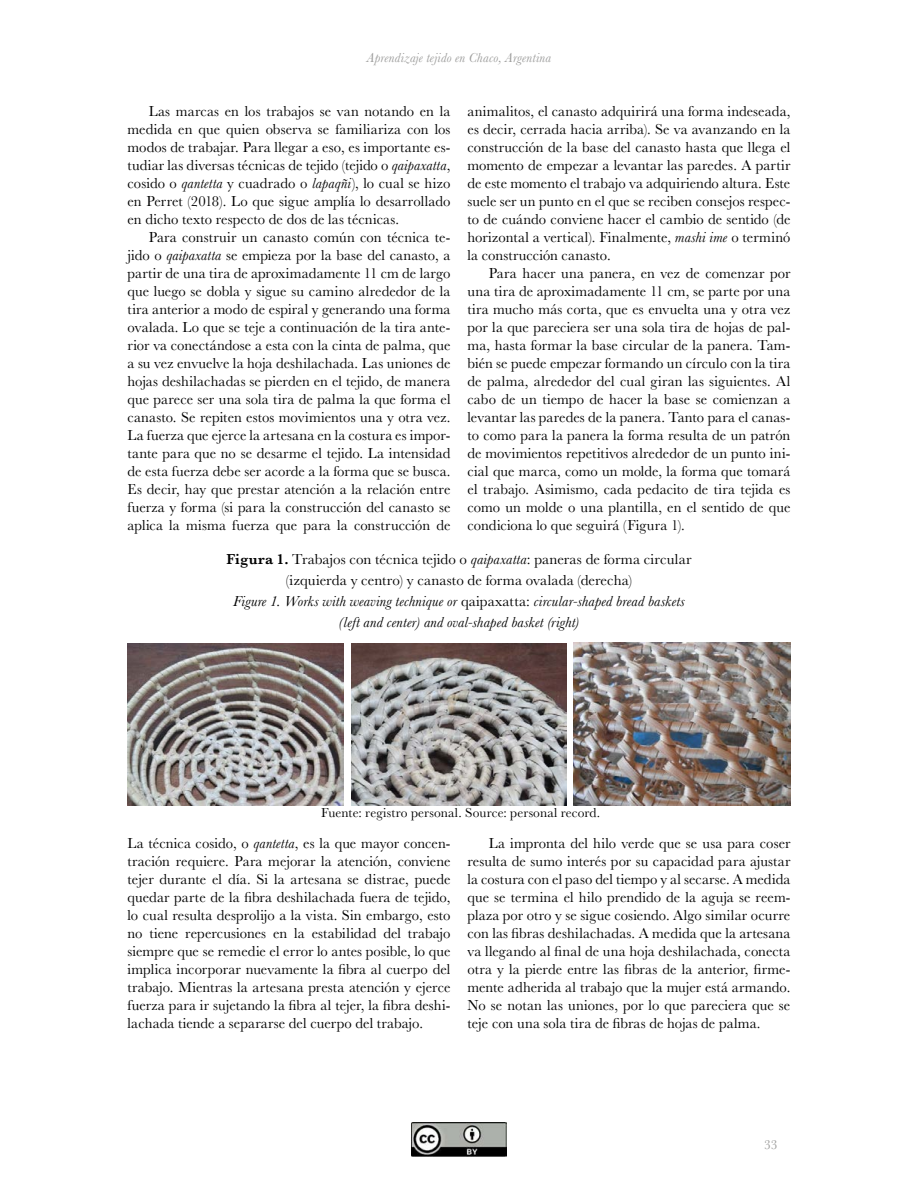
<style>
.page{position:relative;width:918px;height:1188px;background:#fff}
.page>*{position:absolute;margin:0;border:0;box-sizing:border-box;transform-origin:0 0}
.t1{font:15px/18px "Baskerville";letter-spacing:.005em;color:#000;text-align:justify}
.t2{font:italic 15px/21px "Baskerville";letter-spacing:.015em;color:#000;text-align:center}
.t3{font:13.5px "Baskerville";letter-spacing:.01em;color:#000}
.t4{font:italic 13.5px "Baskerville";letter-spacing:.02em;color:#9d9d9c}
.t5{font:13.5px "Baskerville";color:#9d9d9c}
.s1{font-style:italic}
.s2{font-weight:600;font-style:normal}
.s3{font-style:normal}
</style>
<div class="page">
<img style="left:412px;top:1123px;width:94px;height:33px">
<img style="left:128px;top:643px;width:216px;height:162px">
<img style="left:352px;top:643px;width:214px;height:163px">
<img style="left:573px;top:643px;width:217px;height:163px">
<p class="t4" style="left:367px;top:48px;width:186px">Aprendizaje tejido en Chaco, Argentina</p>
<p class="t1" style="left:468px;top:103px;width:325px">animalitos, el canasto adquirirá una forma indeseada, es decir, cerrada hacia arriba). Se va avanzando en la construcción de la base del canasto hasta que llega el momento de empezar a levantar las paredes. A partir de este momento el trabajo va adquiriendo altura. Este suele ser un punto en el que se reciben consejos respec&shy;to de cuándo conviene hacer el cambio de sentido (de horizontal a vertical). Finalmente, <span class="s1">mashi ime</span> o terminó la construcción canasto.</p>
<p class="t1" style="left:468px;top:265px;width:324px;text-indent:21px">Para hacer una panera, en vez de comenzar por una tira de aproximadamente 11 cm, se parte por una tira mucho más corta, que es envuelta una y otra vez por la que pareciera ser una sola tira de hojas de pal&shy;ma, hasta formar la base circular de la panera. Tam&shy;bién se puede empezar formando un círculo con la tira de palma, alrededor del cual giran las siguientes. Al cabo de un tiempo de hacer la base se comienzan a levantar las paredes de la panera. Tanto para el canas&shy;to como para la panera la forma resulta de un patrón de movimientos repetitivos alrededor de un punto ini&shy;cial que marca, como un molde, la forma que tomará el trabajo. Asimismo, cada pedacito de tira tejida es como un molde o una plantilla, en el sentido de que condiciona lo que seguirá (Figura 1).</p>
<p class="t2" style="left:226px;top:549px;width:467px"><span class="s2">Figura 1.</span> <span class="s3">Trabajos con técnica tejido o</span> qaipaxatta<span class="s3">: paneras de forma circular (izquierda y centro) y canasto de forma ovalada (derecha)<br></span>Figure 1. Works with weaving technique or <span class="s3">qaipaxatta:</span> circular-shaped bread baskets (left and center) and oval-shaped basket (right)</p>
<p class="t1" style="left:128px;top:103px;width:324px;text-indent:21px">Las marcas en los trabajos se van notando en la medida en que quien observa se familiariza con los modos de trabajar. Para llegar a eso, es importante es&shy;tudiar las diversas técnicas de tejido (tejido o <span class="s1">qaipaxatta</span>, cosido o <span class="s1">qantetta</span> y cuadrado o <span class="s1">lapaqñi</span>), lo cual se hizo en Perret (2018). Lo que sigue amplía lo desarrollado en dicho texto respecto de dos de las técnicas.</p>
<p class="t1" style="left:128px;top:229px;width:324px;text-indent:21px">Para construir un canasto común con técnica te&shy;jido o <span class="s1">qaipaxatta</span> se empieza por la base del canasto, a partir de una tira de aproximadamente 11 cm de largo que luego se dobla y sigue su camino alrededor de la tira anterior a modo de espiral y generando una forma ovalada. Lo que se teje a continuación de la tira ante&shy;rior va conectándose a esta con la cinta de palma, que a su vez envuelve la hoja deshilachada. Las uniones de hojas deshilachadas se pierden en el tejido, de manera que parece ser una sola tira de palma la que forma el canasto. Se repiten estos movimientos una y otra vez.<br>La fuerza que ejerce la artesana en la costura es impor&shy;tante para que no se desarme el tejido. La intensidad de esta fuerza debe ser acorde a la forma que se busca.<br>Es decir, hay que prestar atención a la relación entre fuerza y forma (si para la construcción del canasto se aplica la misma fuerza que para la construcción de</p>
<p class="t3" style="left:321px;top:804px;width:281px">Fuente: registro personal. Source: personal record.</p>
<p class="t1" style="left:128px;top:834px;width:324px">La técnica cosido, o <span class="s1">qantetta</span>, es la que mayor concen&shy;tración requiere. Para mejorar la atención, conviene tejer durante el día. Si la artesana se distrae, puede quedar parte de la fibra deshilachada fuera de tejido, lo cual resulta desprolijo a la vista. Sin embargo, esto no tiene repercusiones en la estabilidad del trabajo siempre que se remedie el error lo antes posible, lo que implica incorporar nuevamente la fibra al cuerpo del trabajo. Mientras la artesana presta atención y ejerce fuerza para ir sujetando la fibra al tejer, la fibra deshi&shy;lachada tiende a separarse del cuerpo del trabajo.</p>
<p class="t1" style="left:468px;top:834px;width:324px;text-indent:21px">La impronta del hilo verde que se usa para coser resulta de sumo interés por su capacidad para ajustar la costura con el paso del tiempo y al secarse. A medida que se termina el hilo prendido de la aguja se reem&shy;plaza por otro y se sigue cosiendo. Algo similar ocurre con las fibras deshilachadas. A medida que la artesana va llegando al final de una hoja deshilachada, conecta otra y la pierde entre las fibras de la anterior, firme&shy;mente adherida al trabajo que la mujer está armando.<br>No se notan las uniones, por lo que pareciera que se teje con una sola tira de fibras de hojas de palma.</p>
<p class="t5" style="left:764px;top:1136px;width:15px">33</p>
</div>
